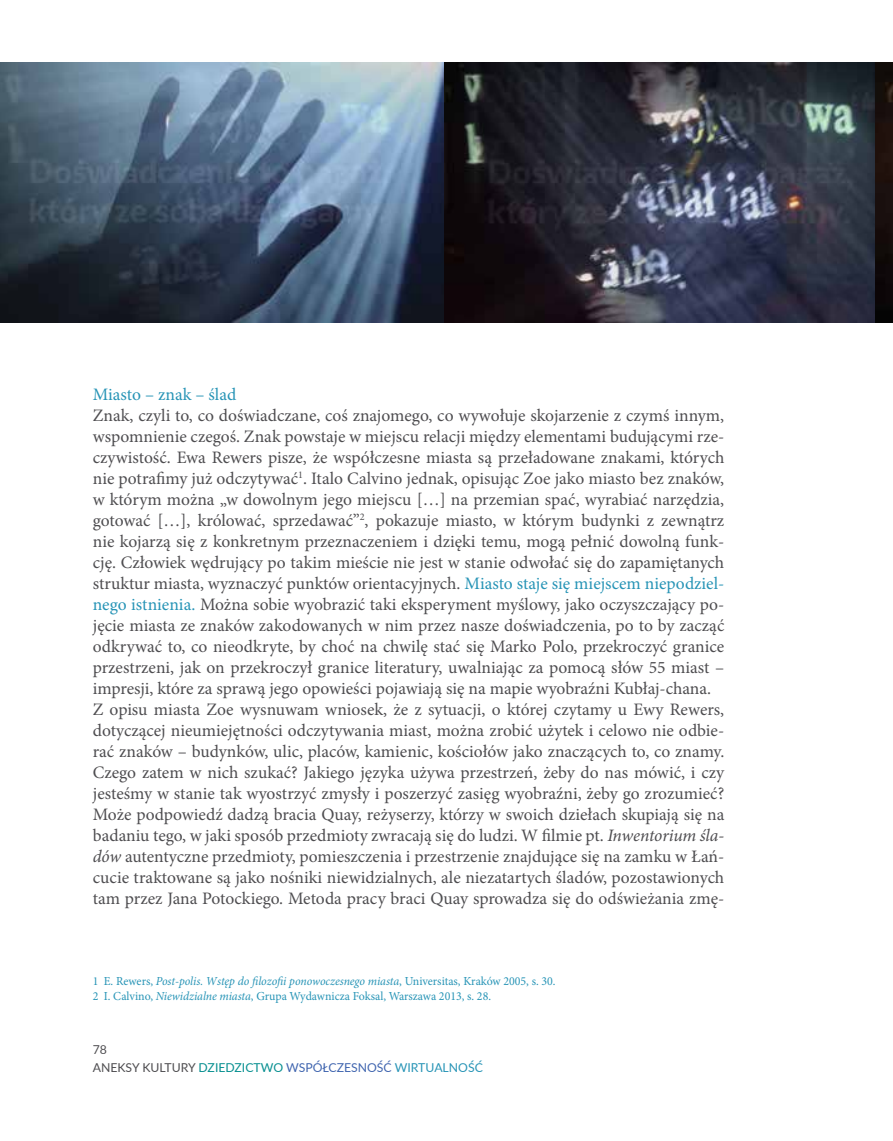
<style>
.page{position:relative;width:893px;height:1141px;background:#fff}
.page>*{position:absolute;margin:0;border:0;box-sizing:border-box;transform-origin:0 0}
.t1{font:17.5px/21px "Minion Pro";color:#4e4d50}
.t2{font:17.5px "Minion Pro";letter-spacing:-.005em;color:#2794b6}
.t3{font:12.25px/14.7px "Minion Pro";color:#2794b6}
.t4{font:12.25px/18.6px "Lato";color:#4e4d50}
.s1{color:#2794b6}
.s2{font-style:italic}
.s3{color:#078f90}
.s4{color:#4065af}
</style>
<div class="page">
<img style="left:0;top:62px;width:444px;height:261px">
<img style="left:444px;top:62px;width:432px;height:261px">
<img style="left:876px;top:62px;width:17px;height:261px">
<p class="t2" style="left:93px;top:382px;width:145px">Miasto – znak – ślad</p>
<p class="t1" style="left:93px;top:405px;width:633px">Znak, czyli to, co doświadczane, coś znajomego, co wywołuje skojarzenie z czymś innym, wspomnienie czegoś. Znak powstaje w miejscu relacji między elementami budującymi rze&shy;czywistość. Ewa Rewers pisze, że współczesne miasta są przeładowane znakami, których nie potrafimy już odczytywać<sup>1</sup>. Italo Calvino jednak, opisując Zoe jako miasto bez znaków, w którym można „w dowolnym jego miejscu […] na przemian spać, wyrabiać narzędzia, gotować […], królować, sprzedawać”<sup>2</sup>, pokazuje miasto, w którym budynki z zewnątrz nie kojarzą się z konkretnym przeznaczeniem i dzięki temu, mogą pełnić dowolną funk&shy;cję. Człowiek wędrujący po takim mieście nie jest w stanie odwołać się do zapamiętanych struktur miasta, wyznaczyć punktów orientacyjnych. <span class="s1">Miasto staje się miejscem niepodziel&shy;nego istnienia.</span> Można sobie wyobrazić taki eksperyment myślowy, jako oczyszczający po&shy;jęcie miasta ze znaków zakodowanych w nim przez nasze doświadczenia, po to by zacząć odkrywać to, co nieodkryte, by choć na chwilę stać się Marko Polo, przekroczyć granice przestrzeni, jak on przekroczył granice literatury, uwalniając za pomocą słów 55 miast – impresji, które za sprawą jego opowieści pojawiają się na mapie wyobraźni Kubłaj-chana.<br>Z opisu miasta Zoe wysnuwam wniosek, że z sytuacji, o której czytamy u Ewy Rewers, dotyczącej nieumiejętności odczytywania miast, można zrobić użytek i celowo nie odbie&shy;rać znaków – budynków, ulic, placów, kamienic, kościołów jako znaczących to, co znamy.<br>Czego zatem w nich szukać? Jakiego języka używa przestrzeń, żeby do nas mówić, i czy jesteśmy w stanie tak wyostrzyć zmysły i poszerzyć zasięg wyobraźni, żeby go zrozumieć?<br>Może podpowiedź dadzą bracia Quay, reżyserzy, którzy w swoich dziełach skupiają się na badaniu tego, w jaki sposób przedmioty zwracają się do ludzi. W filmie pt. <span class="s2">Inwentorium śla&shy;dów</span> autentyczne przedmioty, pomieszczenia i przestrzenie znajdujące się na zamku w Łań&shy;cucie traktowane są jako nośniki niewidzialnych, ale niezatartych śladów, pozostawionych tam przez Jana Potockiego. Metoda pracy braci Quay sprowadza się do odświeżania zmę-</p>
<p class="t3" style="left:93px;top:974px;width:464px">1 E. Rewers, <span class="s2">Post-polis. Wstęp do filozofii ponowoczesnego miasta</span>, Universitas, Kraków 2005, s. 30.<br>2 I. Calvino, <span class="s2">Niewidzialne miasta</span>, Grupa Wydawnicza Foksal, Warszawa 2013, s. 28.</p>
<p class="t4" style="left:93px;top:1040px;width:392px">78<br>ANEKSY KULTURY <span class="s3">DZIEDZICTWO</span> <span class="s4">WSPÓŁCZESNOŚĆ</span> <span class="s1">WIRTUALNOŚĆ</span></p>
</div>
